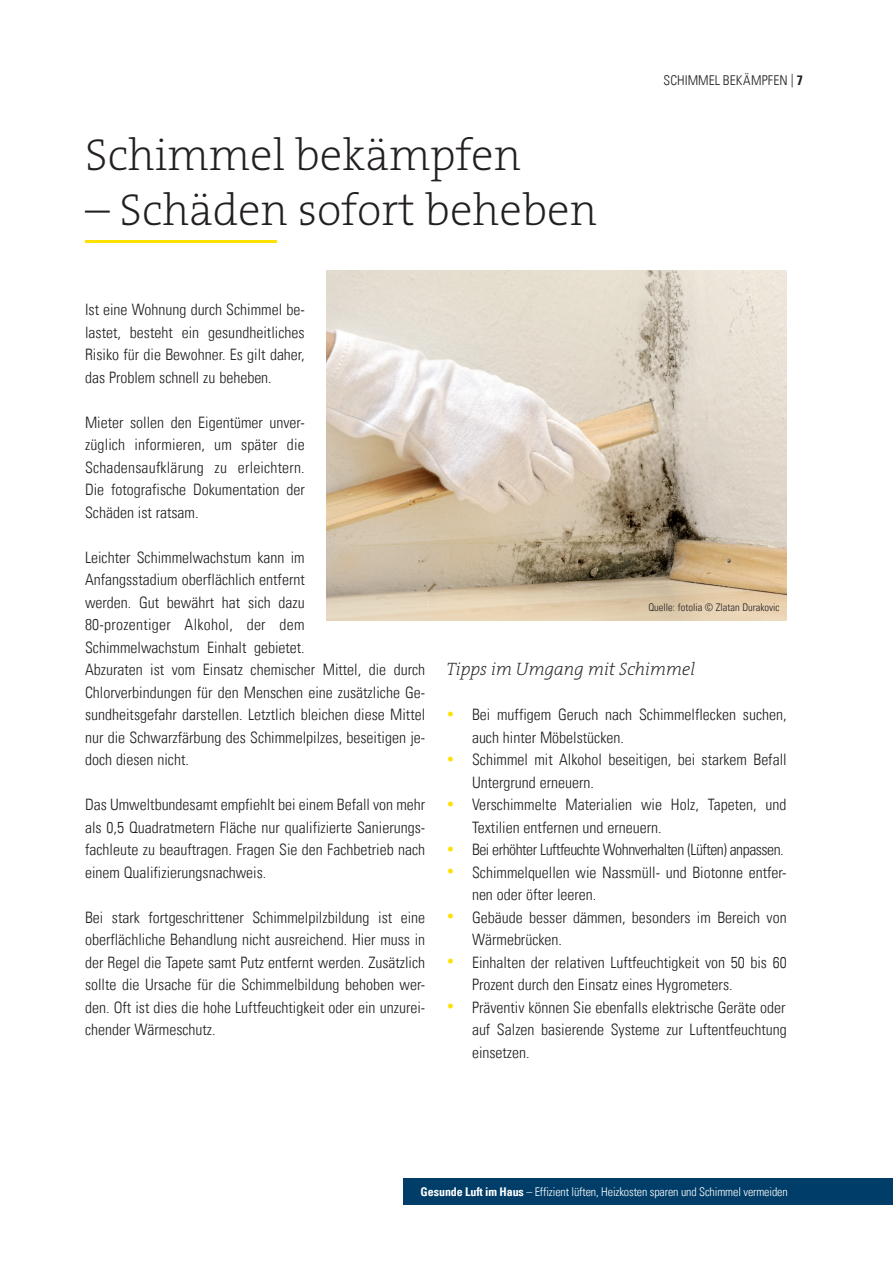
<style>
.page{position:relative;width:893px;height:1263px;background:#fff}
.page>*{position:absolute;margin:0;border:0;box-sizing:border-box;transform-origin:0 0}
.t1{font:45px "The Serif HP2 Ex Lig";color:#231f20}
.t2{font:18px "The Serif HP2 Ex Lig IT";color:#231f20}
.t3{font:300 condensed 15.75px/22.5px "Univers LT";color:#231f20}
.t4{font:300 condensed 15.75px "Univers LT";letter-spacing:-.03em;color:#231f20}
.t5{font:300 condensed 13.5px "Univers LT";letter-spacing:.005em;color:#231f20}
.t6{font:300 condensed 12px "Univers LT";letter-spacing:-.01em;color:#fff}
.t7{font:300 condensed 10.5px "Univers LT";color:#231f20}
.s1{font-weight:700}
.s2{font-size:13.5px;color:#ffe101}
</style>
<div class="page">
<div style="left:404px;top:1178px;width:489px;height:26px;background:#003e69"></div>
<hr style="left:85px;top:241px;width:192px;height:2px;background:#ffe101">
<img style="left:326px;top:271px;width:461px;height:350px">
<h1 class="t1" style="left:85px;top:126px;width:438px">Schimmel bekämpfen</h1>
<h1 class="t1" style="left:85px;top:181px;width:514px">– Schäden sofort beheben</h1>
<p class="t5" style="left:663px;top:72px;width:141px">SCHIMMEL BEKÄMPFEN | <span class="s1">7</span></p>
<p class="t3" style="left:85px;top:298px;width:221px;text-align:justify">Ist eine Wohnung durch Schimmel be&shy;lastet, besteht ein gesundheitliches Risiko für die Bewohner. Es gilt daher, das Problem schnell zu beheben.</p>
<p class="t3" style="left:85px;top:411px;width:221px;text-align:justify">Mieter sollen den Eigentümer unver&shy;züglich informieren, um später die Schadensaufklärung zu erleichtern.<br>Die fotografische Dokumentation der Schäden ist ratsam.</p>
<p class="t3" style="left:85px;top:546px;width:342px">Leichter Schimmelwachstum kann im<br>Anfangsstadium oberflächlich entfernt<br>werden. Gut bewährt hat sich dazu<br>80-prozentiger Alkohol, der dem<br>Schimmelwachstum Einhalt gebietet.<br>Abzuraten ist vom Einsatz chemischer Mittel, die durch Chlorverbindungen für den Menschen eine zusätzliche Ge&shy;sundheitsgefahr darstellen. Letztlich bleichen diese Mittel nur die Schwarzfärbung des Schimmelpilzes, beseitigen je&shy;doch diesen nicht.</p>
<p class="t3" style="left:85px;top:793px;width:342px;text-align:justify">Das Umweltbundesamt empfiehlt bei einem Befall von mehr als 0,5 Quadratmetern Fläche nur qualifizierte Sanierungs&shy;fachleute zu beauftragen. Fragen Sie den Fachbetrieb nach einem Qualifizierungsnachweis.</p>
<p class="t3" style="left:85px;top:906px;width:342px;text-align:justify">Bei stark fortgeschrittener Schimmelpilzbildung ist eine oberflächliche Behandlung nicht ausreichend. Hier muss in der Regel die Tapete samt Putz entfernt werden. Zusätzlich sollte die Ursache für die Schimmelbildung behoben wer&shy;den. Oft ist dies die hohe Luftfeuchtigkeit oder ein unzurei&shy;chender Wärmeschutz.</p>
<p class="t7" style="left:648px;top:601px;width:133px">Quelle: fotolia © Zlatan Durakovic</p>
<p class="t2" style="left:446px;top:657px;width:250px">Tipps im Umgang mit Schimmel</p>
<p class="t3" style="left:472px;top:703px;width:316px;text-indent:-26px"><span class="s2">•</span> Bei muffigem Geruch nach Schimmelflecken suchen, auch hinter Möbelstücken.</p>
<p class="t3" style="left:472px;top:748px;width:316px;text-indent:-26px"><span class="s2">•</span> Schimmel mit Alkohol beseitigen, bei starkem Befall<br>Untergrund erneuern.</p>
<p class="t3" style="left:472px;top:793px;width:316px;text-indent:-26px"><span class="s2">•</span> Verschimmelte Materialien wie Holz, Tapeten, und<br>Textilien entfernen und erneuern.</p>
<p class="t4" style="left:446px;top:840px;width:339px"><span class="s2">•</span> Bei erhöhter Luftfeuchte Wohnverhalten (Lüften) anpassen.</p>
<p class="t3" style="left:472px;top:861px;width:316px;text-indent:-26px"><span class="s2">•</span> Schimmelquellen wie Nassmüll- und Biotonne entfer&shy;nen oder öfter leeren.</p>
<p class="t3" style="left:472px;top:906px;width:316px;text-indent:-26px"><span class="s2">•</span> Gebäude besser dämmen, besonders im Bereich von<br>Wärmebrücken.</p>
<p class="t3" style="left:472px;top:951px;width:316px;text-indent:-26px"><span class="s2">•</span> Einhalten der relativen Luftfeuchtigkeit von 50 bis 60<br>Prozent durch den Einsatz eines Hygrometers.</p>
<p class="t3" style="left:472px;top:996px;width:316px;text-align:justify;text-indent:-26px"><span class="s2">•</span> Präventiv können Sie ebenfalls elektrische Geräte oder auf Salzen basierende Systeme zur Luftentfeuchtung einsetzen.</p>
<p class="t6" style="left:420px;top:1184px;width:369px"><span class="s1">Gesunde Luft im Haus</span> – Effizient lüften, Heizkosten sparen und Schimmel vermeiden</p>
</div>
